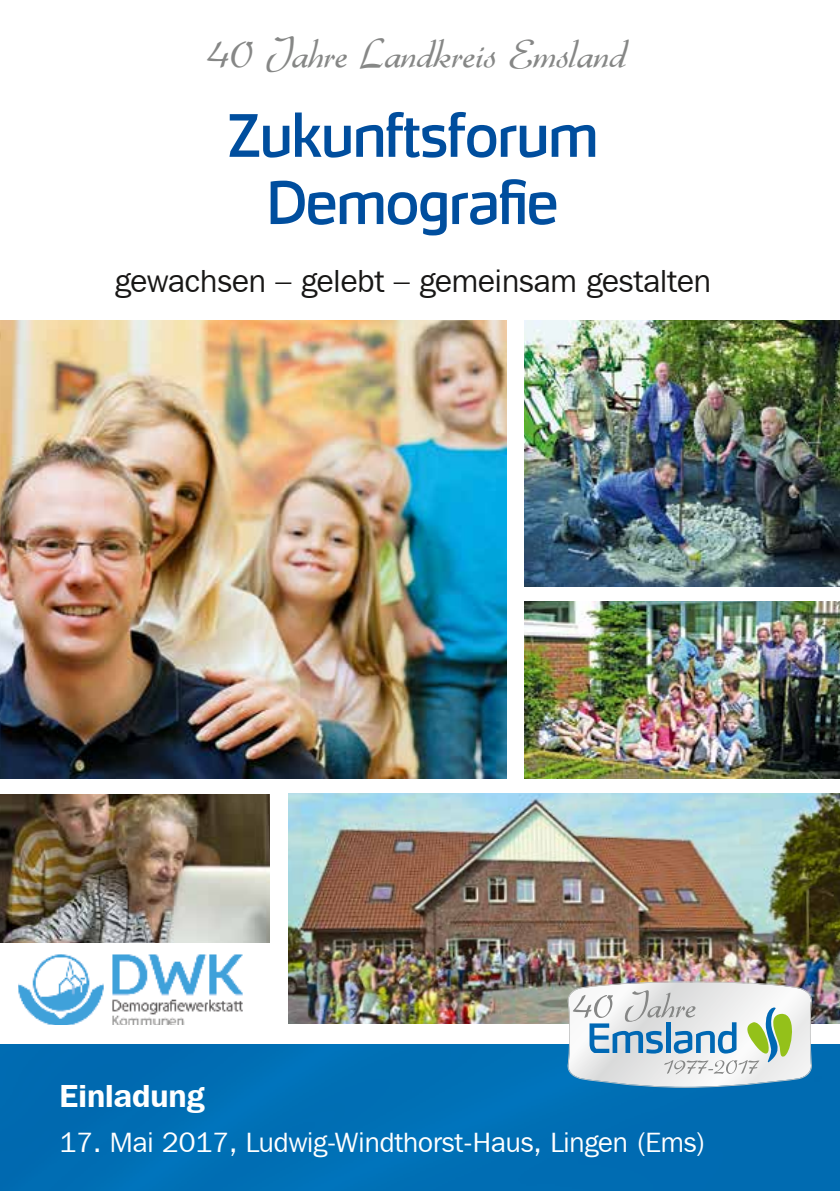
<style>
.page{position:relative;width:840px;height:1191px;background:#fff}
.page>*{position:absolute;margin:0;border:0;box-sizing:border-box;transform-origin:0 0}
.t1{font:56px/67.2px "Hybrea";color:#004e9e;text-align:center}
.t2{font:42px "Gabrielle";color:#868786}
.t3{font:32px "Franklin Gothic IT Cby BT";color:#181716}
.t4{font:600 32px "Franklin Gothic IT Cby BT";color:#fff}
.t5{font:28px "Franklin Gothic IT Cby BT";color:#fff}
</style>
<div class="page">
<img style="left:288px;top:794px;width:551px;height:229px">
<img style="left:0;top:320px;width:506px;height:458px">
<div style="left:0;top:1044px;width:839px;height:147px;background:#006db3"></div>
<img style="left:18px;top:954px;width:224px;height:70px">
<svg style="left:567px;top:981px;width:244px;height:106px"></svg>
<img style="left:0;top:794px;width:269px;height:149px">
<img style="left:524px;top:320px;width:315px;height:267px">
<img style="left:524px;top:601px;width:315px;height:177px">
<h2 class="t2" style="left:208px;top:29px;width:420px">40 Jahre Landkreis Emsland</h2>
<h1 class="t1" style="left:228px;top:102px;width:371px">Zukunftsforum<br>Demografie</h1>
<p class="t3" style="left:115px;top:261px;width:597px">gewachsen – gelebt – gemeinsam gestalten</p>
<p class="t4" style="left:60px;top:1075px;width:146px">Einladung</p>
<p class="t5" style="left:60px;top:1124px;width:647px">17. Mai 2017, Ludwig-Windthorst-Haus, Lingen (Ems)</p>
</div>
